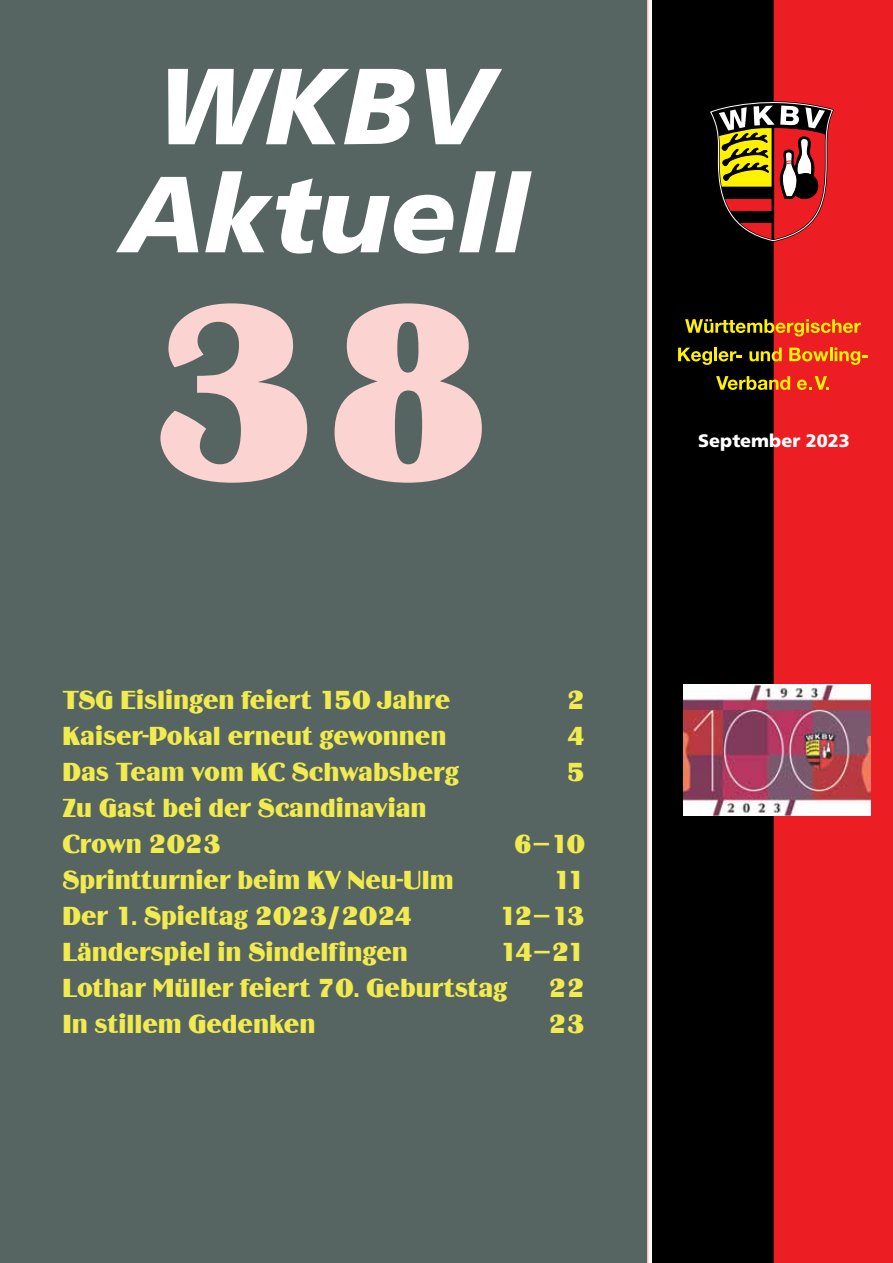
<style>
.page{position:relative;width:893px;height:1263px;background:#fff}
.page>*{position:absolute;margin:0;border:0;box-sizing:border-box;transform-origin:0 0}
.t1{font:258px "Binner D";color:#fbd3d1}
.t2{font:italic 900 108px/108px "Frutiger";color:#fff;text-align:center}
.t3{font:27px/36px "Binner D";color:#f1eb4f}
.t4{font:900 18px "Frutiger";color:#fff}
</style>
<div class="page">
<div style="left:0;top:0;width:648px;height:1263px;background:#566562"></div>
<div style="left:653px;top:0;width:120px;height:1263px;background:#000"></div>
<div style="left:773px;top:0;width:120px;height:1263px;background:#ed1d24"></div>
<svg style="left:716px;top:376px;width:74px;height:14px"></svg>
<svg style="left:797px;top:376px;width:31px;height:14px"></svg>
<svg style="left:678px;top:348px;width:64px;height:17px"></svg>
<svg style="left:749px;top:348px;width:33px;height:13px"></svg>
<svg style="left:789px;top:348px;width:79px;height:17px"></svg>
<svg style="left:685px;top:319px;width:176px;height:17px;background:#a75d0b"></svg>
<svg style="left:707px;top:94px;width:129px;height:149px;background:#894128"></svg>
<img style="left:684px;top:685px;width:186px;height:131px">
<div style="left:61px;top:682px;width:525px;height:429px;border:2px solid #566562"></div>
<h2 class="t2" style="left:120px;top:51px;width:409px">WKBV<br>Aktuell</h2>
<h1 class="t1" style="left:148px;top:250px;width:349px">38</h1>
<p class="t3" style="left:62px;top:683px;width:389px">TSG Eislingen feiert 150 Jahre</p>
<p class="t3" style="left:567px;top:683px;width:20px">2</p>
<p class="t3" style="left:62px;top:719px;width:385px">Kaiser-Pokal erneut gewonnen</p>
<p class="t3" style="left:567px;top:719px;width:20px">4</p>
<p class="t3" style="left:62px;top:755px;width:398px">Das Team vom KC Schwabsberg</p>
<p class="t3" style="left:567px;top:755px;width:20px">5</p>
<p class="t3" style="left:62px;top:791px;width:366px">Zu Gast bei der Scandinavian<br>Crown 2023</p>
<p class="t3" style="left:514px;top:827px;width:73px">6–10</p>
<p class="t3" style="left:62px;top:863px;width:393px">Sprintturnier beim KV Neu-Ulm</p>
<p class="t3" style="left:553px;top:863px;width:33px">11</p>
<p class="t3" style="left:62px;top:899px;width:351px">Der 1. Spieltag 2023/2024</p>
<p class="t3" style="left:499px;top:899px;width:88px">12–13</p>
<p class="t3" style="left:62px;top:935px;width:347px">Länderspiel in Sindelfingen</p>
<p class="t3" style="left:62px;top:935px;width:524px;text-indent:437px">14–21<br>Lothar Müller feiert 70. Geburtstag</p>
<p class="t3" style="left:549px;top:971px;width:38px">22</p>
<p class="t3" style="left:62px;top:1007px;width:254px">In stillem Gedenken</p>
<p class="t3" style="left:549px;top:1007px;width:38px">23</p>
<p class="t4" style="left:698px;top:430px;width:153px">September 2023</p>
</div>
